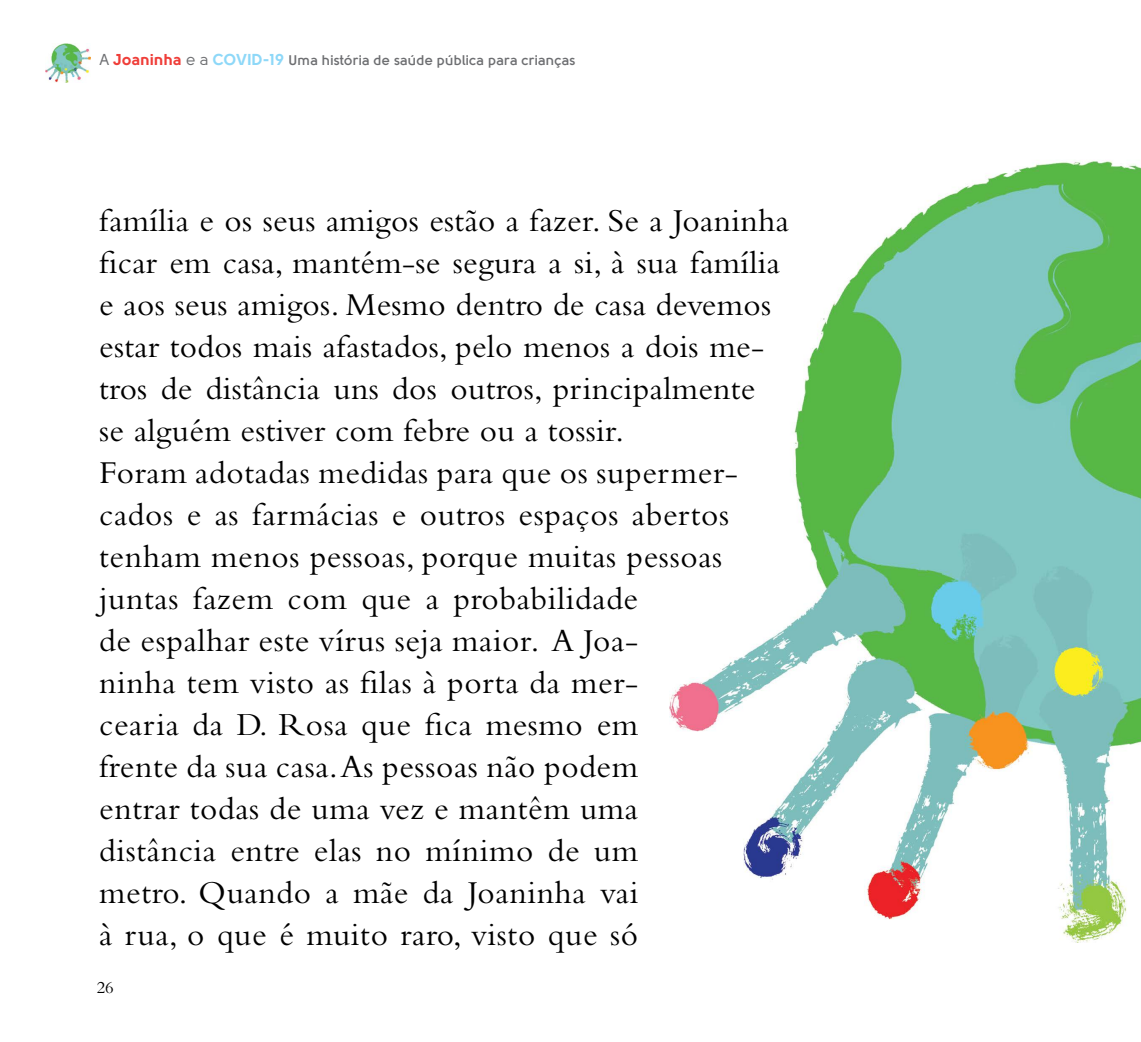
<style>
.page{position:relative;width:1141px;height:1042px;background:#fff}
.page>*{position:absolute;margin:0;border:0;box-sizing:border-box;transform-origin:0 0}
.t1{font:33.25px/42px "Bembo Std";letter-spacing:.02em;color:#000}
.t2{font:17.5px "Bembo Std";color:#000}
.t3{font:700 14px "Solomon";letter-spacing:.01em;color:#6d6e71}
.s1{font-weight:400;font-size:15.75px}
.s2{font-weight:900;font-size:15.75px;color:#ef3e39}
.s3{font-weight:900;font-size:15.75px;color:#8ed8f8}
</style>
<div class="page">
<img style="left:46px;top:43px;width:45px;height:40px">
<img style="left:670px;top:161px;width:471px;height:782px">
<p class="t3" style="left:99px;top:52px;width:478px"><span class="s1">A</span> <span class="s2">Joaninha</span> <span class="s1">e a</span> <span class="s3">COVID-19</span> Uma história de saúde pública para crianças</p>
<p class="t1" style="left:99px;top:199px;width:691px">família e os seus amigos estão a fazer. Se a Joaninha ficar em casa, mantém-se segura a si, à sua família e aos seus amigos. Mesmo dentro de casa devemos estar todos mais afastados, pelo menos a dois me&shy;tros de distância uns dos outros, principalmente<br>se alguém estiver com febre ou a tossir.<br>Foram adotadas medidas para que os supermer&shy;cados e as farmácias e outros espaços abertos tenham menos pessoas, porque muitas pessoas juntas fazem com que a probabilidade<br>de espalhar este vírus seja maior. A Joa-<br>ninha tem visto as filas à porta da mer-<br>cearia da D. Rosa que fica mesmo em<br>frente da sua casa. As pessoas não podem<br>entrar todas de uma vez e mantêm uma<br>distância entre elas no mínimo de um<br>metro. Quando a mãe da Joaninha vai<br>à rua, o que é muito raro, visto que só</p>
<p class="t2" style="left:97px;top:977px;width:19px">26</p>
</div>
